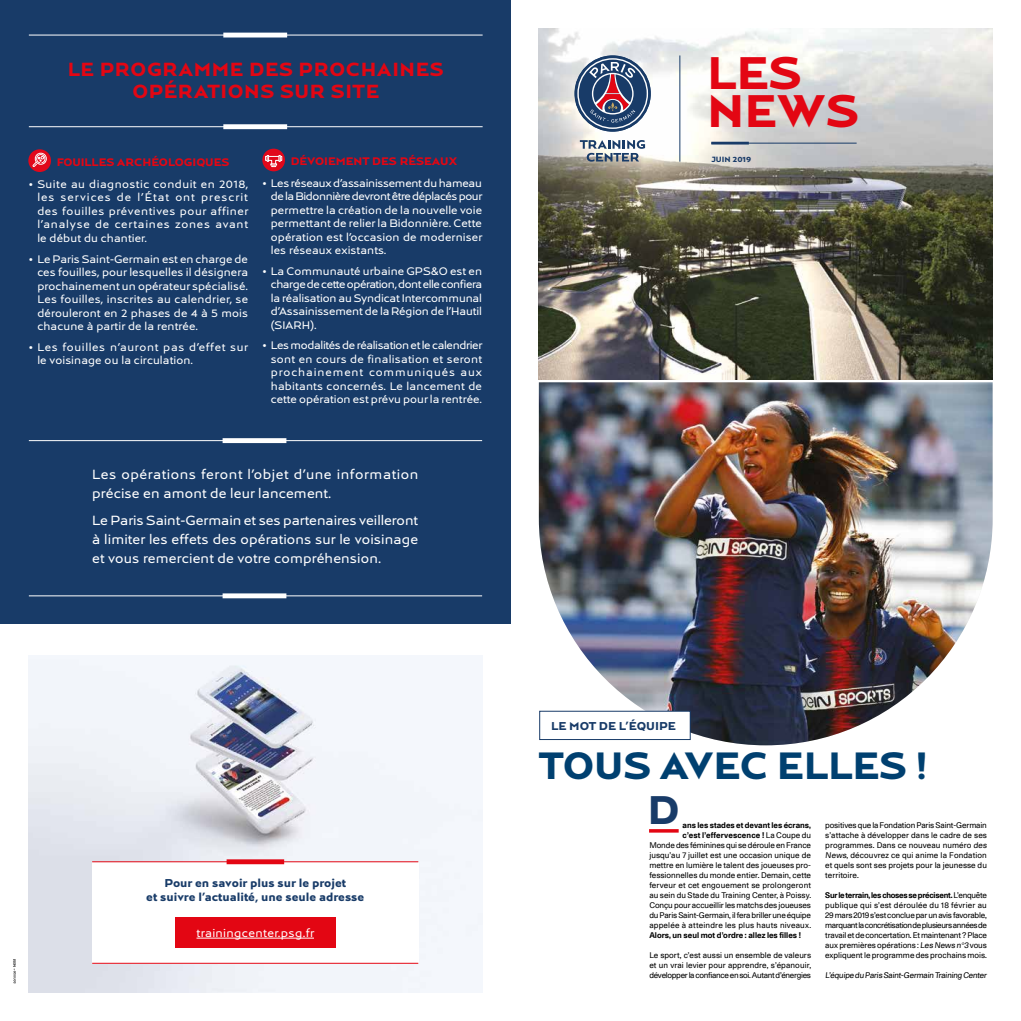
<style>
.page{position:relative;width:1021px;height:1021px;background:#fff}
.page>*{position:absolute;margin:0;border:0;box-sizing:border-box;transform-origin:0 0}
.t1{font:700 48px/38px "PSG";color:#e30613}
.t2{font:700 42px "PSG";color:#183b68}
.t3{font:700 40px "PSG";color:#004070}
.t4{font:700 20px/22px "PSG";letter-spacing:.03em;color:#e30613;text-align:center}
.t5{font:14px/19px "PSG";color:#fff;text-align:justify}
.t6{font:14px/19px "PSG";letter-spacing:.03em;color:#fff}
.t7{font:700 12px/14px "PSG";color:#183b68;text-align:center}
.t8{font:12px "PSG";letter-spacing:.02em;color:#fff}
.t9{font:11.5px/13.5px "PSG";color:#fff;text-align:justify}
.t10{font:11.5px/13.5px "PSG";letter-spacing:.035em;color:#fff}
.t11{font:700 11.5px "PSG";color:#e30613}
.t12{font:8px/10px "Unica 77 LLTT";color:#000;text-align:justify}
.t13{font:700 8px "Unica 77 LLTT";color:#000}
.t14{font:700 8px "PSG";color:#183b68}
.t15{font:700 3.3px "Gotham Narrow";letter-spacing:.02em;color:#000}
.s1{font-weight:400;font-size:3.9px}
.s2{font-weight:700}
</style>
<div class="page">
<img style="left:28px;top:655px;width:454px;height:337px">
<img style="left:539px;top:382px;width:453px;height:363px">
<img style="left:539px;top:28px;width:453px;height:351px">
<div style="left:0;top:0;width:510px;height:624px;background:#183b68"></div>
<hr style="left:711px;top:143px;width:145px;height:1px;background:#183b68">
<hr style="left:711px;top:142px;width:37px;height:2px;background:#183b68">
<hr style="left:679px;top:55px;width:1px;height:107px;background:#183b68">
<hr style="left:29px;top:35px;width:453px;height:1px;background:#fff">
<hr style="left:223px;top:33px;width:64px;height:4px;background:#fff">
<hr style="left:29px;top:126px;width:453px;height:1px;background:#fff">
<div style="left:223px;top:124px;width:64px;height:5px;background:#fff"></div>
<hr style="left:29px;top:440px;width:453px;height:1px;background:#fff">
<div style="left:222px;top:438px;width:64px;height:5px;background:#fff"></div>
<div style="left:539px;top:711px;width:151px;height:28px;background:#fff"></div>
<div style="left:539px;top:711px;width:151px;height:28px;border:1px solid #183b68"></div>
<hr style="left:649px;top:829px;width:29px;height:3px;background:#e30613">
<svg style="left:14px;top:970px;width:2px;height:13px"></svg>
<svg style="left:28px;top:149px;width:23px;height:23px"></svg>
<svg style="left:32px;top:152px;width:15px;height:15px"></svg>
<div style="left:262px;top:149px;width:23px;height:22px;background:#e1081b;border-radius:50%"></div>
<svg style="left:265px;top:155px;width:17px;height:12px"></svg>
<hr style="left:29px;top:595px;width:453px;height:1px;background:#fff">
<div style="left:222px;top:593px;width:64px;height:5px;background:#fff"></div>
<div style="left:92px;top:862px;width:326px;height:101px;background:#fff"></div>
<hr style="left:92px;top:861px;width:326px;height:1px;background:#e30613">
<div style="left:226px;top:859px;width:58px;height:5px;background:#e30613"></div>
<div style="left:175px;top:916px;width:160px;height:31px;background:#e30613"></div>
<hr style="left:196px;top:937px;width:118px;height:1px;background:#fff">
<hr style="left:92px;top:962px;width:326px;height:1px;background:#e30613">
<svg style="left:574px;top:55px;width:77px;height:77px"></svg>
<svg style="left:577px;top:58px;width:71px;height:71px;background:#69728e"></svg>
<svg style="left:580px;top:140px;width:65px;height:22px"></svg>
<h3 class="t4" style="left:68px;top:58px;width:377px">LE PROGRAMME DES PROCHAINES<br>OPÉRATIONS SUR SITE</h3>
<h3 class="t11" style="left:57px;top:156px;width:174px">FOUILLES ARCHÉOLOGIQUES</h3>
<h3 class="t9" style="left:37px;top:177px;width:213px;text-indent:-8px">• Suite au diagnostic conduit en 2018, les services de l’État ont prescrit des fouilles préventives pour affiner l’analyse de certaines zones avant le début du chantier.</h3>
<h3 class="t9" style="left:37px;top:252px;width:212px;text-indent:-8px">• Le Paris Saint-Germain est en charge de ces fouilles, pour lesquelles il désignera prochainement un opérateur spécialisé.<br>Les fouilles, inscrites au calendrier, se dérouleront en 2 phases de 4 à 5 mois chacune à partir de la rentrée.</h3>
<h3 class="t10" style="left:37px;top:340px;width:212px;text-indent:-8px">• Les fouilles n’auront pas d’effet sur le voisinage ou la circulation.</h3>
<h3 class="t11" style="left:291px;top:154px;width:168px">DÉVOIEMENT DES RÉSEAUX</h3>
<h3 class="t9" style="left:271px;top:176px;width:213px;text-indent:-8px">• Les réseaux d’assainissement du hameau de la Bidonnière devront être déplacés pour permettre la création de la nouvelle voie permettant de relier la Bidonnière. Cette opération est l’occasion de moderniser les réseaux existants.</h3>
<h3 class="t9" style="left:271px;top:264px;width:213px;text-indent:-8px">• La Communauté urbaine GPS&amp;O est en charge de cette opération, dont elle confiera la réalisation au Syndicat Intercommunal d’Assainissement de la Région de l’Hautil (SIARH).</h3>
<h3 class="t9" style="left:271px;top:339px;width:213px;text-indent:-8px">• Les modalités de réalisation et le calendrier sont en cours de finalisation et seront prochainement communiqués aux habitants concernés. Le lancement de cette opération est prévu pour la rentrée.</h3>
<h3 class="t6" style="left:92px;top:465px;width:328px">Les opérations feront l’objet d’une information précise en amont de leur lancement.</h3>
<h3 class="t5" style="left:92px;top:511px;width:327px">Le Paris Saint-Germain et ses partenaires veilleront à limiter les effets des opérations sur le voisinage et vous remercient de votre compréhension.</h3>
<h1 class="t1" style="left:707px;top:54px;width:153px">LES<br>NEWS</h1>
<p class="t14" style="left:711px;top:155px;width:41px">JUIN 2019</p>
<p class="t15" style="left:13px;top:969px;width:12px;rotate:-90deg"><span class="s1">•</span> 14351</p>
<h3 class="t7" style="left:146px;top:876px;width:219px">Pour en savoir plus sur le projet<br>et suivre l’actualité, une seule adresse</h3>
<h3 class="t8" style="left:196px;top:926px;width:119px">trainingcenter.psg.fr</h3>
<h3 class="t7" style="left:551px;top:718px;width:126px">LE MOT DE L’ÉQUIPE</h3>
<h3 class="t3" style="left:539px;top:743px;width:390px">TOUS AVEC ELLES !</h3>
<h2 class="t2" style="left:647px;top:786px;width:34px">D</h2>
<p class="t12" style="left:649px;top:820px;width:163px;text-align:right"><span class="s2">ans les stades et devant les écrans,<br>c’est l’effervescence !</span> La Coupe du<br>Monde des féminines qui se déroule en France jusqu’au 7 juillet est une occasion unique de mettre en lumière le talent des joueuses pro&shy;fessionnelles du monde entier. Demain, cette ferveur et cet engouement se prolongeront au sein du Stade du Training Center, à Poissy.<br>Conçu pour accueillir les matchs des joueuses du Paris Saint-Germain, il fera briller une équipe appelée à atteindre les plus hauts niveaux.</p>
<p class="t13" style="left:649px;top:929px;width:153px">Alors, un seul mot d’ordre : allez les filles !</p>
<p class="t12" style="left:649px;top:950px;width:163px">Le sport, c’est aussi un ensemble de valeurs et un vrai levier pour apprendre, s’épanouir, développer la confiance en soi. Autant d’énergies</p>
<p class="t12" style="left:825px;top:820px;width:164px">positives que la Fondation Paris Saint-Germain s’attache à développer dans le cadre de ses programmes. Dans ce nouveau numéro des News, découvrez ce qui anime la Fondation et quels sont ses projets pour la jeunesse du territoire.</p>
<p class="t12" style="left:825px;top:890px;width:163px"><span class="s2">Sur le terrain, les choses se précisent.</span> L’enquête publique qui s’est déroulée du 18 février au 29 mars 2019 s’est conclue par un avis favorable, marquant la concrétisation de plusieurs années de travail et de concertation. Et maintenant ? Place aux premières opérations : Les News n°3 vous expliquent le programme des prochains mois.</p>
<p class="t12" style="left:825px;top:970px;width:164px">L’équipe du Paris Saint-Germain Training Center</p>
</div>
